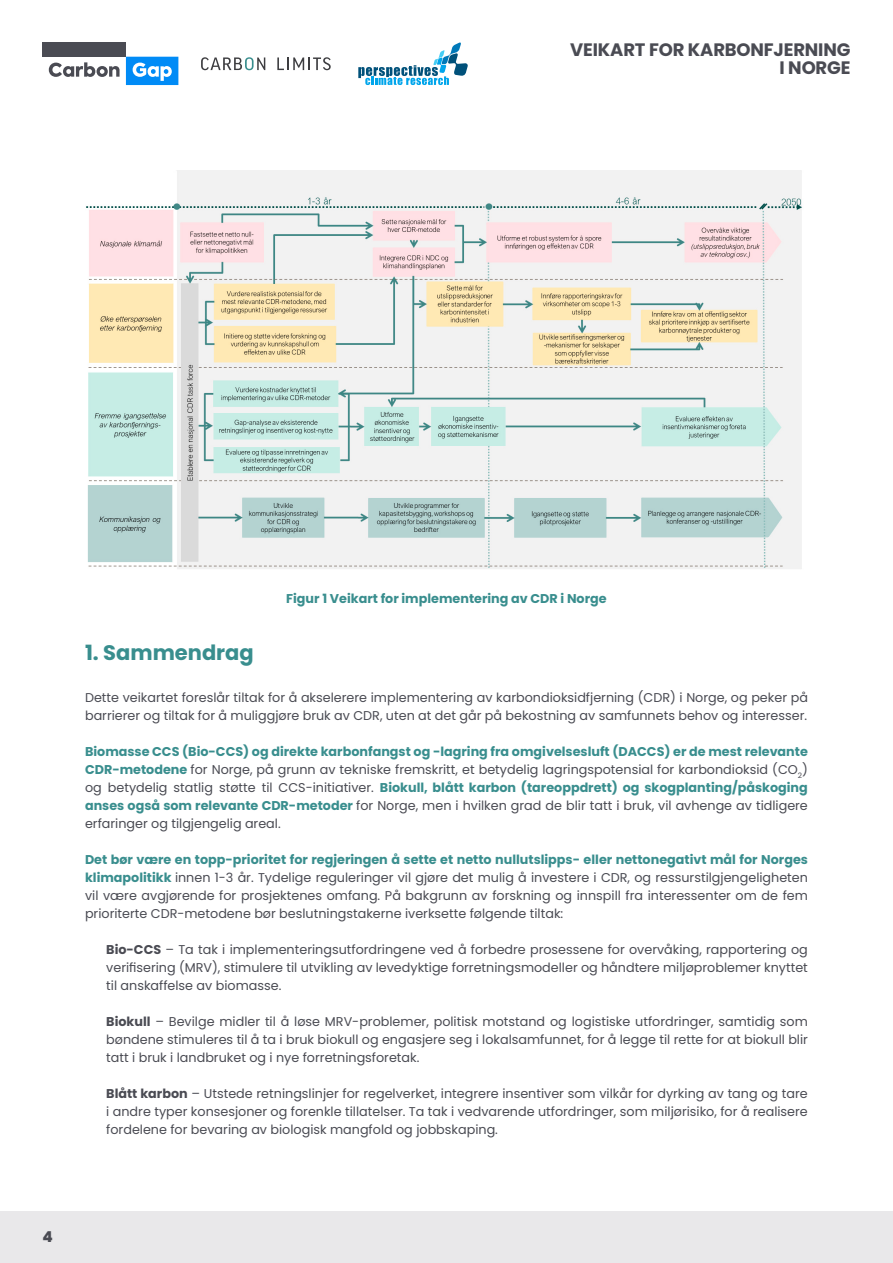
<style>
.page{position:relative;width:893px;height:1263px;background:#fff}
.page>*{position:absolute;margin:0;border:0;box-sizing:border-box;transform-origin:0 0}
.t1{font:700 21px "Poppins";color:#398e8e}
.t2{font:700 18px/18px "Poppins";letter-spacing:-.01em;color:#4a4b53}
.t3{font:800 15px "Poppins";color:#4a4b53}
.t4{font:12.75px/18px "Poppins";color:#4a4b53;text-align:justify}
.t5{font:700 12.75px "Poppins";color:#398e8e}
.s1{font-weight:700;color:#398e8e}
.s2{font-weight:700}
</style>
<div class="page">
<div style="left:0;top:1212px;width:893px;height:51px;background:#e9e8ea"></div>
<img style="left:86px;top:170px;width:716px;height:399px">
<div style="left:43px;top:43px;width:83px;height:14px;background:#4a4b53"></div>
<svg style="left:49px;top:62px;width:71px;height:15px"></svg>
<svg style="left:126px;top:57px;width:52px;height:28px"></svg>
<div style="left:170px;top:57px;width:8px;height:8px;background:#008bf6"></div>
<svg style="left:201px;top:57px;width:64px;height:13px"></svg>
<svg style="left:277px;top:57px;width:54px;height:13px"></svg>
<svg style="left:358px;top:42px;width:110px;height:43px"></svg>
<h2 class="t2" style="left:779px;top:41px;width:71px;text-indent:-209px">Veikart for karbonfjerning iNorge</h2>
<p class="t5" style="left:286px;top:591px;width:322px">Figur 1 Veikart for implementering av CDR i Norge</p>
<h1 class="t1" style="left:85px;top:640px;width:170px">1. Sammendrag</h1>
<p class="t4" style="left:85px;top:689px;width:724px">Dette veikartet foreslår tiltak for å akselerere implementering av karbondioksidfjerning (CDR) i Norge, og peker på barrierer og tiltak for å muliggjøre bruk av CDR, uten at det går på bekostning av samfunnets behov og interesser.</p>
<p class="t4" style="left:85px;top:743px;width:724px"><span class="s1">Biomasse CCS (Bio-CCS) og direkte karbonfangst og -lagring fra omgivelsesluft (DACCS) er de mest relevante CDR-metodene</span> for Norge, på grunn av tekniske fremskritt, et betydelig lagringspotensial for karbondioksid (CO<sub>2</sub>) og betydelig statlig støtte til CCS-initiativer. <span class="s1">Biokull, blått karbon (tareoppdrett) og skogplanting/påskoging anses også som relevante CDR-metoder</span> for Norge, men i hvilken grad de blir tatt i bruk, vil avhenge av tidligere erfaringer og tilgjengelig areal.</p>
<p class="t4" style="left:85px;top:851px;width:724px"><span class="s1">Det bør være en topp-prioritet for regjeringen å sette et netto nullutslipps- eller nettonegativt mål for Norges klimapolitikk</span> innen 1-3 år. Tydelige reguleringer vil gjøre det mulig å investere i CDR, og ressurstilgjengeligheten vil være avgjørende for prosjektenes omfang. På bakgrunn av forskning og innspill fra interessenter om de fem prioriterte CDR-metodene bør beslutningstakerne iverksette følgende tiltak:</p>
<p class="t4" style="left:106px;top:941px;width:703px"><span class="s2">Bio-CCS</span> – Ta tak i implementeringsutfordringene ved å forbedre prosessene for overvåking, rapportering og verifisering (MRV), stimulere til utvikling av levedyktige forretningsmodeller og håndtere miljøproblemer knyttet til anskaffelse av biomasse.</p>
<p class="t4" style="left:106px;top:1013px;width:703px"><span class="s2">Biokull</span> – Bevilge midler til å løse MRV-problemer, politisk motstand og logistiske utfordringer, samtidig som bøndene stimuleres til å ta i bruk biokull og engasjere seg i lokalsamfunnet, for å legge til rette for at biokull blir tatt i bruk i landbruket og i nye forretningsforetak.</p>
<p class="t4" style="left:106px;top:1085px;width:703px"><span class="s2">Blått karbon</span> – Utstede retningslinjer for regelverket, integrere insentiver som vilkår for dyrking av tang og tare i andre typer konsesjoner og forenkle tillatelser. Ta tak i vedvarende utfordringer, som miljørisiko, for å realisere fordelene for bevaring av biologisk mangfold og jobbskaping.</p>
<p class="t3" style="left:43px;top:1228px;width:12px">4</p>
</div>
